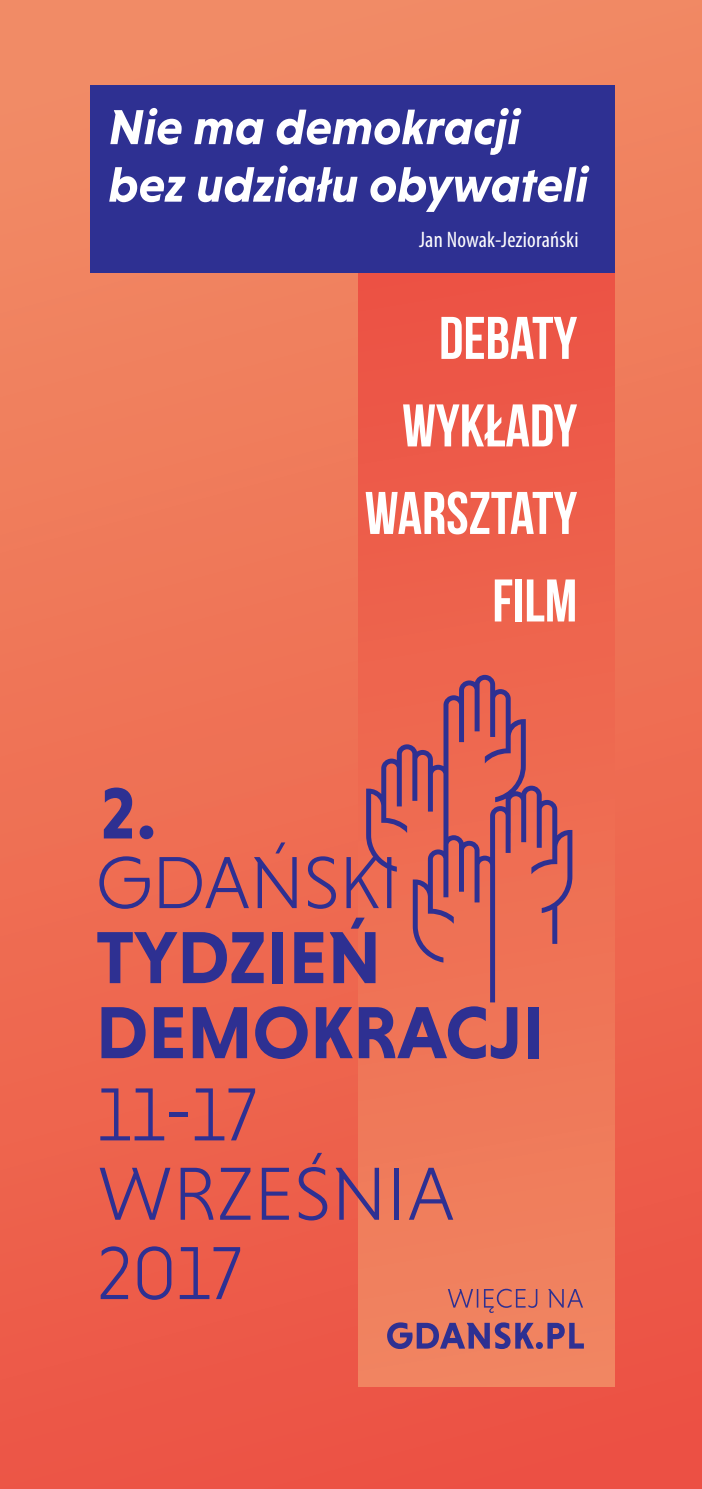
<style>
.page{position:relative;width:702px;height:1489px;background:#fff}
.page>*{position:absolute;margin:0;border:0;box-sizing:border-box;transform-origin:0 0}
.t1{font:300 76.5px/79.2px "Niveau Grotesk";letter-spacing:.01em;color:#2e3092}
.t2{font:60px/87.5px "Bebas Neue";color:#fff;text-align:right}
.t3{font:italic 700 50px/57.5px "Niveau Grotesk";color:#fff}
.t4{font:condensed 22.5px "Myriad Pro";letter-spacing:.01em;color:#fff}
</style>
<div class="page">
<div style="left:1px;top:0;width:701px;height:1488px;background:linear-gradient(to bottom,#f18d65,#ec5344)"></div>
<svg style="left:358px;top:273px;width:256px;height:1112px;background:#ed6a51"></svg>
<svg style="left:99px;top:856px;width:51px;height:52px;background:#be5d62"></svg>
<svg style="left:159px;top:842px;width:137px;height:66px;background:#c65f5f"></svg>
<svg style="left:308px;top:856px;width:28px;height:52px"></svg>
<svg style="left:97px;top:932px;width:80px;height:51px;background:#a0526a"></svg>
<svg style="left:183px;top:932px;width:80px;height:51px;background:#7c4776"></svg>
<div style="left:272px;top:932px;width:11px;height:51px;background:#2e3092"></div>
<svg style="left:294px;top:932px;width:29px;height:51px"></svg>
<svg style="left:330px;top:917px;width:16px;height:66px"></svg>
<svg style="left:101px;top:1007px;width:45px;height:51px;background:#794577"></svg>
<svg style="left:154px;top:1007px;width:29px;height:51px"></svg>
<svg style="left:193px;top:1007px;width:54px;height:51px;background:#6d417b"></svg>
<svg style="left:255px;top:1006px;width:53px;height:52px;background:#8a4971"></svg>
<svg style="left:316px;top:1007px;width:37px;height:51px;background:#754378"></svg>
<svg style="left:359px;top:1006px;width:126px;height:52px;background:#885076"></svg>
<svg style="left:491px;top:1007px;width:26px;height:51px"></svg>
<div style="left:528px;top:1007px;width:11px;height:51px;background:#2e3092"></div>
<svg style="left:346px;top:675px;width:226px;height:327px;background:#cf635c"></svg>
<svg style="left:104px;top:787px;width:28px;height:51px"></svg>
<div style="left:140px;top:825px;width:13px;height:14px;background:#2e3092;border-radius:50%"></div>
<svg style="left:387px;top:1322px;width:197px;height:26px;background:#945b77"></svg>
<svg style="left:448px;top:1288px;width:135px;height:24px;background:#cf7367"></svg>
<div style="left:90px;top:85px;width:524px;height:188px;background:#2e3092"></div>
<p class="t3" style="left:109px;top:98px;width:481px">Nie ma demokracji bez udziału obywateli</p>
<p class="t4" style="left:419px;top:226px;width:161px">Jan Nowak-Jeziorański</p>
<p class="t2" style="left:365px;top:294px;width:214px">DEBATY<br>WYKŁADY<br>WARSZTATY<br>FILM</p>
<h1 class="t1" style="left:97px;top:1074px;width:359px">11-17<br>WRZEŚNIA<br>2017</h1>
</div>
